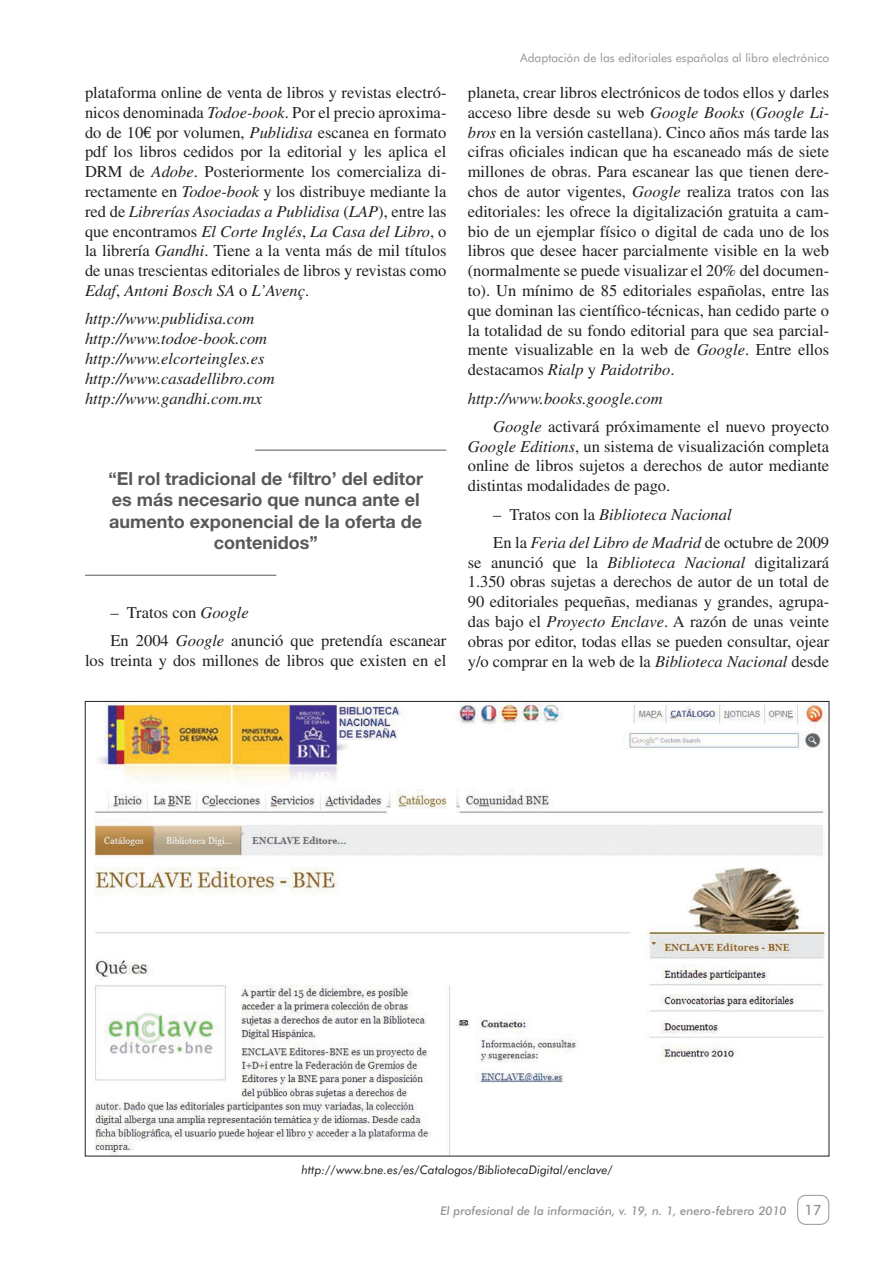
<style>
.page{position:relative;width:893px;height:1263px;background:#fff}
.page>*{position:absolute;margin:0;border:0;box-sizing:border-box;transform-origin:0 0}
.t1{font:700 18px/21.6px "Helvetica Neue";color:#57585a;text-align:center}
.t2{font:16.5px/19.8px "Times";color:#231f20;text-align:justify}
.t3{font:italic 16.5px/19.8px "Times";color:#231f20}
.t4{font:500 14.25px "Futura BT";color:#939598}
.t5{font:italic 12px "Futura BT";color:#231f20}
.t6{font:italic 500 12px "Futura BT";color:#939598}
.t7{font:12px "Futura BT";color:#939598}
.s1{font-style:italic}
.s2{font-family:"Euro Serif"}
.s3{font-style:normal}
</style>
<div class="page">
<div style="left:797px;top:1195px;width:32px;height:30px;border:1px solid #939598;border-radius:9px"></div>
<hr style="left:255px;top:450px;width:191px;height:1px;background:#57585a">
<hr style="left:85px;top:575px;width:191px;height:1px;background:#57585a">
<img style="left:94px;top:703px;width:733px;height:451px">
<p class="t2" style="left:85px;top:82px;width:363px">plataforma online de venta de libros y revistas electró&shy;nicos denominada <span class="s1">Todoe-book</span>. Por el precio aproxima&shy;do de 10<span class="s2">i</span> por volumen, <span class="s1">Publidisa</span> escanea en formato pdf los libros cedidos por la editorial y les aplica el DRM de <span class="s1">Adobe</span>. Posteriormente los comercializa di&shy;rectamente en <span class="s1">Todoe-book</span> y los distribuye mediante la red de <span class="s1">Librerías Asociadas a Publidisa</span> (<span class="s1">LAP</span>), entre las que encontramos <span class="s1">El Corte Inglés</span>, <span class="s1">La Casa del Libro</span>, o la librería <span class="s1">Gandhi</span>. Tiene a la venta más de mil títulos de unas trescientas editoriales de libros y revistas como <span class="s1">Edaf</span>, <span class="s1">Antoni Bosch SA</span> o <span class="s1">L’Avenç</span>.</p>
<p class="t3" style="left:85px;top:309px;width:191px">http://www.publidisa.com http://www.todoe-book.com http://www.elcorteingles.es http://www.casadellibro.com http://www.gandhi.com.mx</p>
<p class="t1" style="left:108px;top:467px;width:316px">“El rol tradicional de ‘filtro’ del editor es más necesario que nunca ante el aumento exponencial de la oferta de contenidos”</p>
<p class="t2" style="left:111px;top:598px;width:337px;line-height:28.3px">– Tratos con <span class="s1">Google<br></span>En 2004 <span class="s1">Google</span> anunció que pretendía escanear</p>
<p class="t2" style="left:85px;top:651px;width:363px">los treinta y dos millones de libros que existen en el</p>
<p class="t7" style="left:520px;top:51px;width:310px">Adaptación de las editoriales españolas al libro electrónico</p>
<p class="t2" style="left:468px;top:82px;width:363px">planeta, crear libros electrónicos de todos ellos y darles acceso libre desde su web <span class="s1">Google Books</span> (<span class="s1">Google Li&shy;bros</span> en la versión castellana). Cinco años más tarde las cifras oficiales indican que ha escaneado más de siete millones de obras. Para escanear las que tienen dere&shy;chos de autor vigentes, <span class="s1">Google</span> realiza tratos con las editoriales: les ofrece la digitalización gratuita a cam&shy;bio de un ejemplar físico o digital de cada uno de los libros que desee hacer parcialmente visible en la web (normalmente se puede visualizar el 20% del documen&shy;to). Un mínimo de 85 editoriales españolas, entre las que dominan las científico-técnicas, han cedido parte o la totalidad de su fondo editorial para que sea parcial&shy;mente visualizable en la web de <span class="s1">Google</span>. Entre ellos destacamos <span class="s1">Rialp</span> y <span class="s1">Paidotribo</span>.</p>
<p class="t2" style="left:493px;top:384px;width:337px;line-height:28.3px;text-indent:-26px"><span class="s1">http://www.books.google.com<br>Google</span> activará próximamente el nuevo proyecto</p>
<p class="t2" style="left:468px;top:436px;width:363px"><span class="s1">Google Editions</span>, un sistema de visualización completa online de libros sujetos a derechos de autor mediante distintas modalidades de pago.</p>
<p class="t3" style="left:493px;top:500px;width:337px;line-height:28.3px"><span class="s3">– Tratos con la</span> Biblioteca Nacional<br><span class="s3">En la</span> Feria del Libro de Madrid <span class="s3">de octubre de 2009</span></p>
<p class="t2" style="left:468px;top:552px;width:363px">se anunció que la <span class="s1">Biblioteca Nacional</span> digitalizará 1.350 obras sujetas a derechos de autor de un total de 90 editoriales pequeñas, medianas y grandes, agrupa&shy;das bajo el <span class="s1">Proyecto Enclave</span>. A razón de unas veinte obras por editor, todas ellas se pueden consultar, ojear y/o comprar en la web de la <span class="s1">Biblioteca Nacional</span> desde</p>
<p class="t5" style="left:301px;top:1162px;width:313px">http://www.bne.es/es/Catalogos/BibliotecaDigital/enclave/</p>
<p class="t6" style="left:440px;top:1204px;width:348px">El profesional de la información, v. 19, n. 1, enero-febrero 2010</p>
<p class="t4" style="left:805px;top:1201px;width:19px">17</p>
</div>
